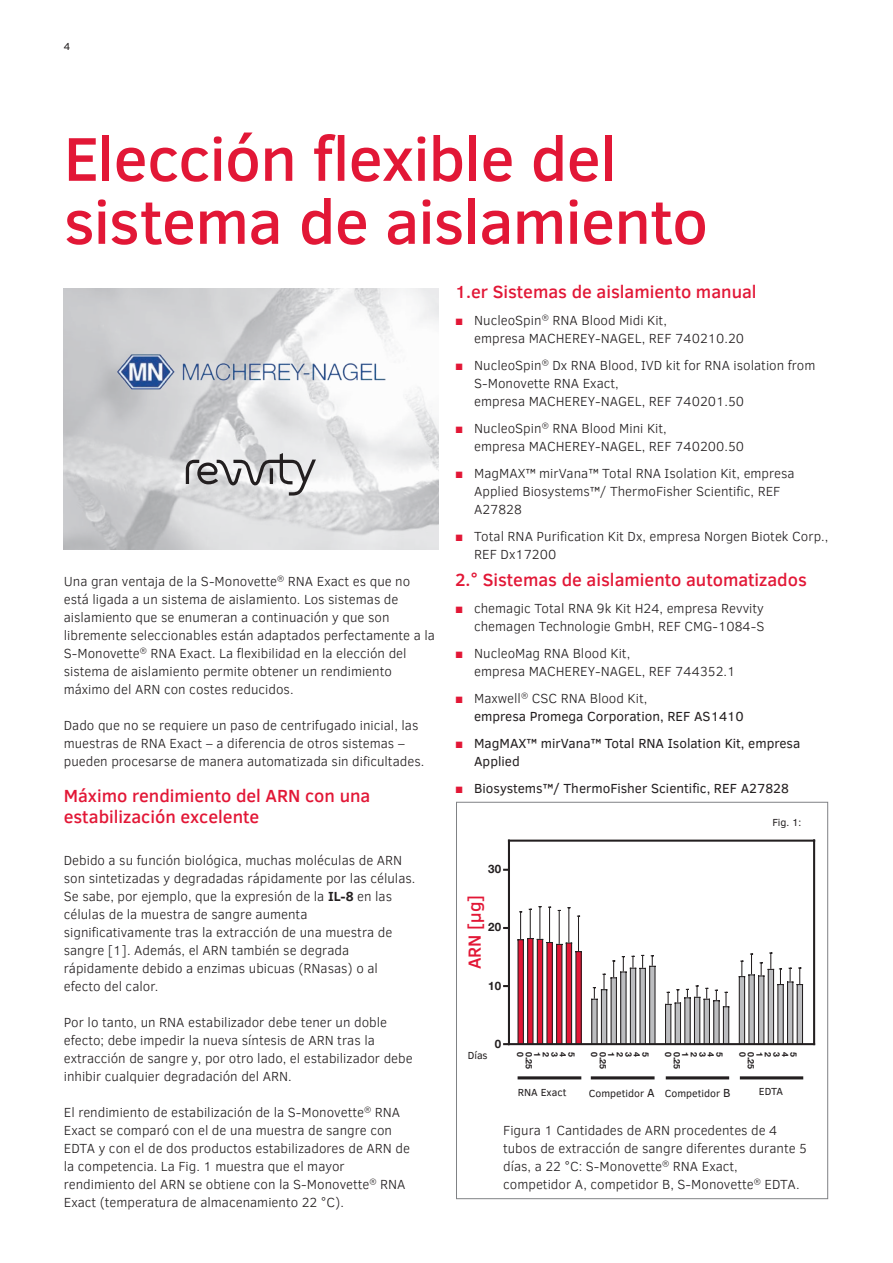
<style>
.page{position:relative;width:893px;height:1263px;background:#fff}
.page>*{position:absolute;margin:0;border:0;box-sizing:border-box;transform-origin:0 0}
.t1{font:500 63px/63px "Clear Sans";letter-spacing:-.015em;color:#e21736}
.t2{font:500 18px/21px "Clear Sans";color:#e21736}
.t3{font:300 13.5px/18px "Clear Sans";color:#231f20}
.t4{font:13.5px/18px "Clear Sans";color:#231f20}
.t5{font:700 11.55px "Helvetica Neue LTW1 G";color:#231f20}
.t6{font:10.5px "Clear Sans";color:#231f20}
.t7{font:700 8.85px "Helvetica Neue LTW1 G";letter-spacing:-.005em;color:#231f20}
.s1{font-weight:700}
.s2{font-weight:400;color:#e21736}
.s3{color:#e21736}
.s4{font-weight:300}
.s5{font-size:12px}
</style>
<div class="page">
<div style="left:456px;top:802px;width:372px;height:397px;border:1px solid #808285"></div>
<svg style="left:517px;top:906px;width:65px;height:137px"></svg>
<svg style="left:591px;top:954px;width:65px;height:89px"></svg>
<svg style="left:665px;top:985px;width:65px;height:58px"></svg>
<svg style="left:738px;top:952px;width:66px;height:91px"></svg>
<hr style="left:813px;top:839px;width:2px;height:206px;background:#231f20">
<hr style="left:508px;top:839px;width:307px;height:3px;background:#231f20">
<hr style="left:508px;top:1043px;width:307px;height:2px;background:#231f20">
<hr style="left:740px;top:1076px;width:63px;height:3px;background:#231f20">
<hr style="left:666px;top:1076px;width:63px;height:3px;background:#231f20">
<hr style="left:591px;top:1076px;width:64px;height:3px;background:#231f20">
<hr style="left:518px;top:1076px;width:63px;height:3px;background:#231f20">
<hr style="left:508px;top:839px;width:2px;height:206px;background:#231f20">
<img style="left:63px;top:289px;width:375px;height:261px">
<img style="left:106px;top:342px;width:290px;height:59px">
<svg style="left:186px;top:453px;width:130px;height:42px"></svg>
<p class="t6" style="left:64px;top:39px;width:8px">4</p>
<h1 class="t1" style="left:64px;top:126px;width:646px">Elección flexible del sistema de aislamiento</h1>
<p class="t3" style="left:64px;top:572px;width:373px">Una gran ventaja de la S-Monovette<sup>®</sup> RNA Exact es que no está ligada a un sistema de aislamiento. Los sistemas de aislamiento que se enumeran a continuación y que son libremente seleccionables están adaptados perfectamente a la S-Monovette<sup>®</sup> RNA Exact. La flexibilidad en la elección del sistema de aislamiento permite obtener un rendimiento máximo del ARN con costes reducidos.</p>
<p class="t3" style="left:64px;top:716px;width:362px">Dado que no se requiere un paso de centrifugado inicial, las muestras de RNA Exact – a diferencia de otros sistemas – pueden procesarse de manera automatizada sin dificultades.</p>
<h2 class="t2" style="left:64px;top:785px;width:308px">Máximo rendimiento del ARN con una estabilización excelente</h2>
<p class="t3" style="left:64px;top:851px;width:353px">Debido a su función biológica, muchas moléculas de ARN son sintetizadas y degradadas rápidamente por las células.<br>Se sabe, por ejemplo, que la expresión de la <span class="s1">IL-8</span> en las células de la muestra de sangre aumenta significativamente tras la extracción de una muestra de sangre [1]. Además, el ARN también se degrada rápidamente debido a enzimas ubicuas (RNasas) o al efecto del calor.</p>
<p class="t3" style="left:64px;top:1013px;width:350px">Por lo tanto, un RNA estabilizador debe tener un doble efecto; debe impedir la nueva síntesis de ARN tras la extracción de sangre y, por otro lado, el estabilizador debe inhibir cualquier degradación del ARN.</p>
<p class="t3" style="left:64px;top:1103px;width:348px">El rendimiento de estabilización de la S-Monovette<sup>®</sup> RNA Exact se comparó con el de una muestra de sangre con EDTA y con el de dos productos estabilizadores de ARN de la competencia. La Fig. 1 muestra que el mayor rendimiento del ARN se obtiene con la S-Monovette<sup>®</sup> RNA Exact (temperatura de almacenamiento 22 °C).</p>
<h2 class="t2" style="left:455px;top:281px;width:303px">1.er Sistemas de aislamiento manual</h2>
<p class="t3" style="left:474px;top:311px;width:271px;text-indent:-19px"><span class="s2">■</span> NucleoSpin<sup>®</sup> RNA Blood Midi Kit,<br>empresa MACHEREY-NAGEL, REF 740210.20</p>
<p class="t3" style="left:474px;top:356px;width:343px;text-indent:-19px"><span class="s2">■</span> NucleoSpin<sup>®</sup> Dx RNA Blood, IVD kit for RNA isolation from<br>S-Monovette RNA Exact,<br>empresa MACHEREY-NAGEL, REF 740201.50</p>
<p class="t3" style="left:474px;top:419px;width:271px;text-indent:-19px"><span class="s2">■</span> NucleoSpin<sup>®</sup> RNA Blood Mini Kit,<br>empresa MACHEREY-NAGEL, REF 740200.50</p>
<p class="t3" style="left:474px;top:464px;width:322px;text-indent:-19px"><span class="s2">■</span> MagMAX™ mirVana™ Total RNA Isolation Kit, empresa<br>Applied Biosystems™/ ThermoFisher Scientific, REF<br>A27828</p>
<p class="t3" style="left:474px;top:527px;width:356px;text-indent:-19px"><span class="s2">■</span> Total RNA Purification Kit Dx, empresa Norgen Biotek Corp.,<br>REF Dx17200</p>
<h2 class="t2" style="left:455px;top:569px;width:353px">2.° Sistemas de aislamiento automatizados</h2>
<p class="t3" style="left:455px;top:599px;width:311px;text-align:right"><span class="s2">■</span> chemagic Total RNA 9k Kit H24, empresa Revvity chemagen Technologie GmbH, REF CMG-1084-S</p>
<p class="t3" style="left:474px;top:644px;width:263px;text-indent:-19px"><span class="s2">■</span> NucleoMag RNA Blood Kit,<br>empresa MACHEREY-NAGEL, REF 744352.1</p>
<p class="t4" style="left:474px;top:689px;width:271px;text-indent:-19px"><span class="s3">■</span> <span class="s4">Maxwell</span><sup>®</sup> <span class="s4">CSC RNA Blood Kit,<br></span>empresa Promega Corporation, REF AS1410</p>
<p class="t4" style="left:474px;top:734px;width:328px;text-indent:-19px"><span class="s3">■</span> MagMAX™ mirVana™ Total RNA Isolation Kit, empresa<br>Applied</p>
<p class="t4" style="left:455px;top:779px;width:335px"><span class="s3">■</span> Biosystems™/ ThermoFisher Scientific, REF A27828</p>
<p class="t5" style="left:488px;top:862px;width:14px">30</p>
<h2 class="t2" style="left:464px;top:969px;width:76px;rotate:-90deg">ARN [µg]</h2>
<p class="t5" style="left:488px;top:920px;width:14px">20</p>
<p class="t5" style="left:488px;top:978px;width:14px">10</p>
<p class="t6" style="left:772px;top:815px;width:31px">Fig. 1:</p>
<p class="t5" style="left:495px;top:1036px;width:8px">0</p>
<p class="t6" style="left:468px;top:1048px;width:21px">Días</p>
<p class="t7" style="left:526px;top:1052px;width:6px;rotate:90deg">0</p>
<p class="t7" style="left:534px;top:1052px;width:18px;rotate:90deg">0.25</p>
<p class="t7" style="left:543px;top:1052px;width:6px;rotate:90deg">1</p>
<p class="t7" style="left:551px;top:1052px;width:6px;rotate:90deg">2</p>
<p class="t7" style="left:560px;top:1052px;width:6px;rotate:90deg">3</p>
<p class="t7" style="left:568px;top:1052px;width:6px;rotate:90deg">4</p>
<p class="t7" style="left:577px;top:1052px;width:6px;rotate:90deg">5</p>
<p class="t7" style="left:600px;top:1052px;width:6px;rotate:90deg">0</p>
<p class="t7" style="left:608px;top:1052px;width:18px;rotate:90deg">0.25</p>
<p class="t7" style="left:617px;top:1052px;width:6px;rotate:90deg">1</p>
<p class="t7" style="left:625px;top:1052px;width:6px;rotate:90deg">2</p>
<p class="t7" style="left:634px;top:1052px;width:6px;rotate:90deg">3</p>
<p class="t7" style="left:642px;top:1052px;width:6px;rotate:90deg">4</p>
<p class="t7" style="left:651px;top:1052px;width:6px;rotate:90deg">5</p>
<p class="t7" style="left:674px;top:1052px;width:6px;rotate:90deg">0</p>
<p class="t7" style="left:682px;top:1052px;width:18px;rotate:90deg">0.25</p>
<p class="t7" style="left:691px;top:1052px;width:6px;rotate:90deg">1</p>
<p class="t7" style="left:699px;top:1052px;width:6px;rotate:90deg">2</p>
<p class="t7" style="left:708px;top:1052px;width:6px;rotate:90deg">3</p>
<p class="t7" style="left:717px;top:1052px;width:6px;rotate:90deg">4</p>
<p class="t7" style="left:725px;top:1052px;width:6px;rotate:90deg">5</p>
<p class="t7" style="left:748px;top:1052px;width:6px;rotate:90deg">0</p>
<p class="t7" style="left:756px;top:1052px;width:18px;rotate:90deg">0.25</p>
<p class="t7" style="left:765px;top:1052px;width:6px;rotate:90deg">1</p>
<p class="t7" style="left:773px;top:1052px;width:6px;rotate:90deg">2</p>
<p class="t7" style="left:782px;top:1052px;width:6px;rotate:90deg">3</p>
<p class="t7" style="left:791px;top:1052px;width:6px;rotate:90deg">4</p>
<p class="t7" style="left:799px;top:1052px;width:6px;rotate:90deg">5</p>
<p class="t6" style="left:518px;top:1085px;width:50px">RNA Exact</p>
<p class="t6" style="left:759px;top:1084px;width:26px">EDTA</p>
<p class="t6" style="left:589px;top:1086px;width:143px">Competidor <span class="s5">A</span> Competidor <span class="s5">B</span></p>
<p class="t3" style="left:503px;top:1121px;width:305px">Figura 1 Cantidades de ARN procedentes de 4 tubos de extracción de sangre diferentes durante 5 días, a 22 °C: S-Monovette<sup>®</sup> RNA Exact, competidor A, competidor B, S-Monovette<sup>®</sup> EDTA.</p>
</div>
